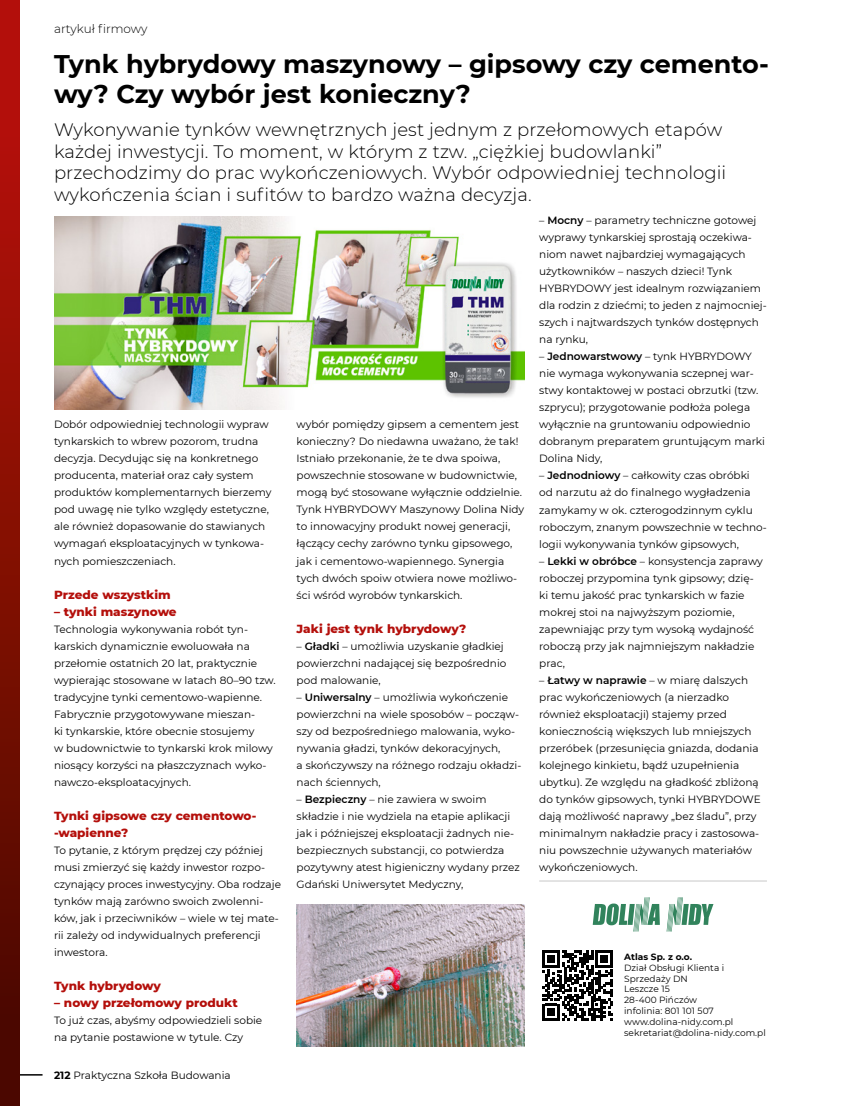
<style>
.page{position:relative;width:851px;height:1106px;background:#fff}
.page>*{position:absolute;margin:0;border:0;box-sizing:border-box;transform-origin:0 0}
.t1{font:700 25.5px/30.6px "Montserrat";color:#000}
.t2{font:300 18px/21.6px "Montserrat";letter-spacing:.005em;color:#000}
.t3{font:800 12px/17px "Montserrat";color:#b40f0b}
.t4{font:300 12px "Montserrat";color:#000}
.t5{font:10.5px/17px "Montserrat";color:#000}
.t6{font:9px/10.8px "Montserrat";letter-spacing:.005em;color:#000}
.t7{font:700 9px "Montserrat";letter-spacing:.005em;color:#000}
.s1{font-weight:700}
.s2{font-weight:600}
</style>
<div class="page">
<svg style="left:19px;top:1074px;width:24px;height:1px"></svg>
<div style="left:0;top:0;width:19px;height:1106px;background:linear-gradient(to bottom,#bf120a,#460900)"></div>
<svg style="left:592px;top:897px;width:67px;height:34px"></svg>
<svg style="left:666px;top:897px;width:47px;height:34px"></svg>
<svg style="left:542px;top:950px;width:70px;height:70px"></svg>
<img style="left:54px;top:217px;width:470px;height:193px">
<hr style="left:539px;top:880px;width:227px;height:1px;background:#dadada">
<img style="left:296px;top:904px;width:228px;height:142px">
<p class="t4" style="left:54px;top:20px;width:95px">artykuł firmowy</p>
<h1 class="t1" style="left:54px;top:47px;width:716px">Tynk hybrydowy maszynowy – gipsowy czy cemento&shy;wy? Czy wybór jest konieczny?</h1>
<p class="t2" style="left:54px;top:118px;width:673px">Wykonywanie tynków wewnętrznych jest jednym z przełomowych etapów każdej inwestycji. To moment, w którym z tzw. „ciężkiej budowlanki” przechodzimy do prac wykończeniowych. Wybór odpowiedniej technologii wykończenia ścian i sufitów to bardzo ważna decyzja.</p>
<p class="t5" style="left:54px;top:416px;width:219px">Dobór odpowiedniej technologii wypraw tynkarskich to wbrew pozorom, trudna decyzja. Decydując się na konkretnego producenta, materiał oraz cały system produktów komplementarnych bierzemy pod uwagę nie tylko względy estetyczne, ale również dopasowanie do stawianych wymagań eksploatacyjnych w tynkowa&shy;nych pomieszczeniach.</p>
<p class="t3" style="left:54px;top:585px;width:118px">Przede wszystkim</p>
<p class="t3" style="left:54px;top:602px;width:124px">– tynki maszynowe</p>
<p class="t5" style="left:54px;top:620px;width:223px">Technologia wykonywania robót tyn&shy;karskich dynamicznie ewoluowała na przełomie ostatnich 20 lat, praktycznie wypierając stosowane w latach 80–90 tzw. tradycyjne tynki cementowo-wapienne.<br>Fabrycznie przygotowywane mieszan-<br>ki tynkarskie, które obecnie stosujemy<br>w budownictwie to tynkarski krok milowy niosący korzyści na płaszczyznach wyko&shy;nawczo-eksploatacyjnych.</p>
<p class="t3" style="left:54px;top:806px;width:204px">Tynki gipsowe czy cementowo--wapienne?</p>
<p class="t5" style="left:54px;top:841px;width:228px">To pytanie, z którym prędzej czy później musi zmierzyć się każdy inwestor rozpo&shy;czynający proces inwestycyjny. Oba rodzaje tynków mają zarówno swoich zwolenni&shy;ków, jak i przeciwników – wiele w tej mate&shy;rii zależy od indywidualnych preferencji inwestora.</p>
<p class="t3" style="left:54px;top:976px;width:108px">Tynk hybrydowy</p>
<p class="t3" style="left:54px;top:993px;width:185px">– nowy przełomowy produkt</p>
<p class="t5" style="left:54px;top:1011px;width:210px">To już czas, abyśmy odpowiedzieli sobie na pytanie postawione w tytule. Czy</p>
<p class="t5" style="left:54px;top:1066px;width:178px"><span class="s1">212</span> Praktyczna Szkoła Budowania</p>
<p class="t5" style="left:296px;top:416px;width:229px">wybór pomiędzy gipsem a cementem jest konieczny? Do niedawna uważano, że tak!<br>Istniało przekonanie, że te dwa spoiwa, powszechnie stosowane w budownictwie, mogą być stosowane wyłącznie oddzielnie.<br>Tynk HYBRYDOWY Maszynowy Dolina Nidy to innowacyjny produkt nowej generacji, łączący cechy zarówno tynku gipsowego, jak i cementowo-wapiennego. Synergia tych dwóch spoiw otwiera nowe możliwo&shy;ści wśród wyrobów tynkarskich.</p>
<p class="t3" style="left:296px;top:619px;width:171px">Jaki jest tynk hybrydowy?</p>
<p class="t5" style="left:296px;top:637px;width:211px">– <span class="s2">Gładki</span> – umożliwia uzyskanie gładkiej powierzchni nadającej się bezpośrednio pod malowanie,</p>
<p class="t5" style="left:296px;top:688px;width:226px">– <span class="s2">Uniwersalny</span> – umożliwia wykończenie powierzchni na wiele sposobów – począw&shy;szy od bezpośredniego malowania, wyko&shy;nywania gładzi, tynków dekoracyjnych,<br>a skończywszy na różnego rodzaju okładzi&shy;nach ściennych,</p>
<p class="t5" style="left:296px;top:790px;width:225px">– <span class="s2">Bezpieczny</span> – nie zawiera w swoim składzie i nie wydziela na etapie aplikacji jak i późniejszej eksploatacji żadnych nie&shy;bezpiecznych substancji, co potwierdza pozytywny atest higieniczny wydany przez Gdański Uniwersytet Medyczny,</p>
<p class="t5" style="left:539px;top:212px;width:229px">– <span class="s2">Mocny</span> – parametry techniczne gotowej wyprawy tynkarskiej sprostają oczekiwa&shy;niom nawet najbardziej wymagających użytkowników – naszych dzieci! Tynk HYBRYDOWY jest idealnym rozwiązaniem dla rodzin z dziećmi; to jeden z najmocniej&shy;szych i najtwardszych tynków dostępnych na rynku,</p>
<p class="t5" style="left:539px;top:348px;width:227px">– <span class="s2">Jednowarstwowy</span> – tynk HYBRYDOWY nie wymaga wykonywania sczepnej war&shy;stwy kontaktowej w postaci obrzutki (tzw. szprycu); przygotowanie podłoża polega wyłącznie na gruntowaniu odpowiednio dobranym preparatem gruntującym marki Dolina Nidy,</p>
<p class="t5" style="left:539px;top:467px;width:229px">– <span class="s2">Jednodniowy</span> – całkowity czas obróbki<br>od narzutu aż do finalnego wygładzenia zamykamy w ok. czterogodzinnym cyklu roboczym, znanym powszechnie w techno&shy;logii wykonywania tynków gipsowych,</p>
<p class="t5" style="left:539px;top:552px;width:225px">– <span class="s2">Lekki w obróbce</span> – konsystencja zaprawy roboczej przypomina tynk gipsowy; dzię&shy;ki temu jakość prac tynkarskich w fazie mokrej stoi na najwyższym poziomie, zapewniając przy tym wysoką wydajność roboczą przy jak najmniejszym nakładzie prac,</p>
<p class="t5" style="left:539px;top:671px;width:223px">– <span class="s2">Łatwy w naprawie</span> – w miarę dalszych prac wykończeniowych (a nierzadko również eksploatacji) stajemy przed koniecznością większych lub mniejszych przeróbek (przesunięcia gniazda, dodania kolejnego kinkietu, bądź uzupełnienia ubytku). Ze względu na gładkość zbliżoną do tynków gipsowych, tynki HYBRYDOWE dają możliwość naprawy „bez śladu”, przy minimalnym nakładzie pracy i zastosowa&shy;niu powszechnie używanych materiałów wykończeniowych.</p>
<p class="t7" style="left:624px;top:950px;width:69px">Atlas Sp. z o.o.</p>
<p class="t6" style="left:624px;top:961px;width:143px">Dział Obsługi Klienta i<br>Sprzedaży DN<br>Leszcze 15<br>28-400 Pińczów<br>infolinia: 801 101 507 www.dolina-nidy.com.pl sekretariat@dolina-nidy.com.pl</p>
</div>
